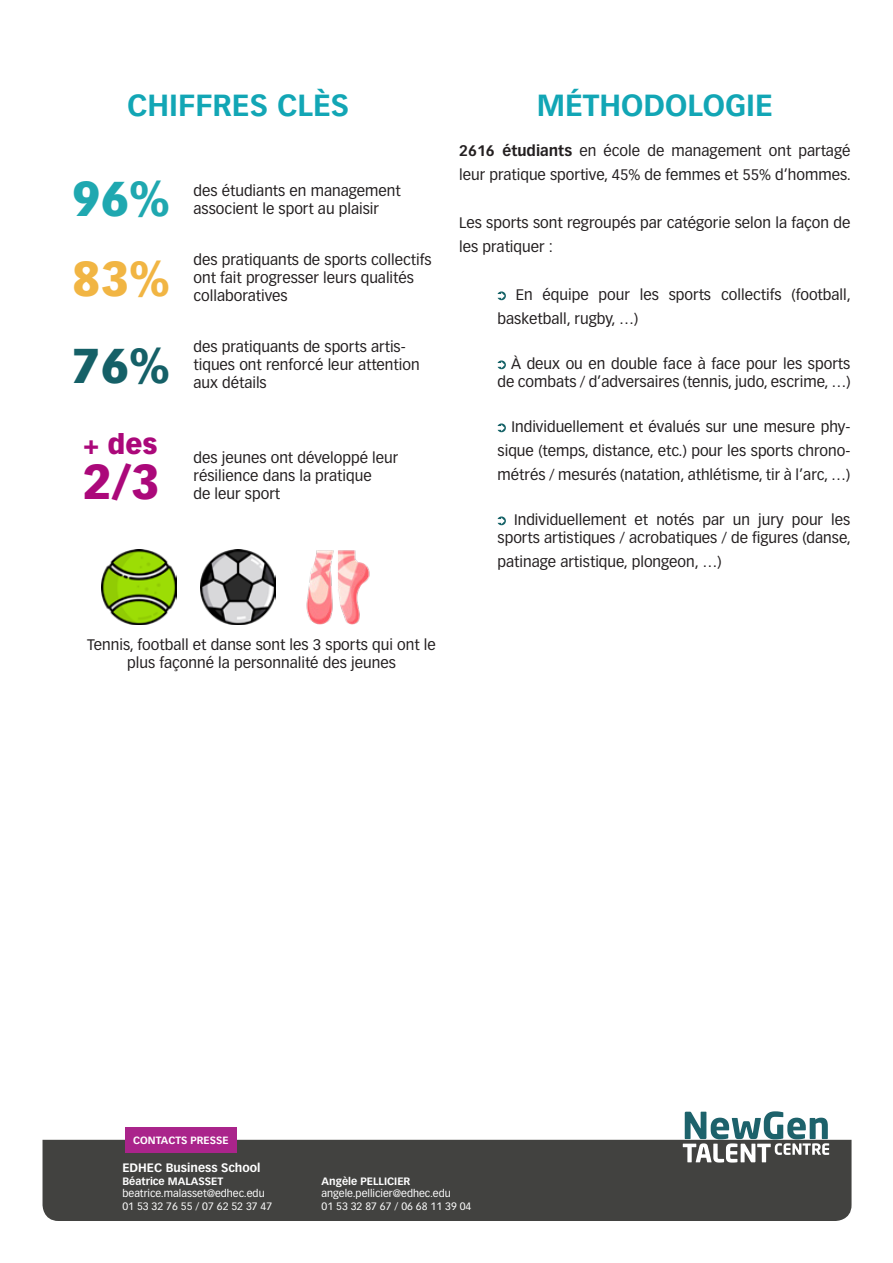
<style>
.page{position:relative;width:893px;height:1263px;background:#fff}
.page>*{position:absolute;margin:0;border:0;box-sizing:border-box;transform-origin:0 0}
.t1{font:900 48px "Vectora LT Std";color:#1fa8b0}
.t2{font:900 48px "Vectora LT Std";color:#ab087a}
.t3{font:900 48px "Vectora LT Std";color:#f1b543}
.t4{font:900 48px "Vectora LT Std";color:#156067}
.t5{font:700 30px "Vectora LT Std";color:#12a6b5}
.t6{font:900 27px "Vectora LT Std";color:#ab087a}
.t7{font:15px/18px "Vectora LT Std";color:#231f20}
.t8{font:700 12px "Vectora LT Std";color:#fff}
.t9{font:10.5px "Vectora LT Std";color:#fff}
.t10{font:700 10.5px "Vectora LT Std";color:#fff}
.t11{font:700 10.35px "Vectora LT Std";color:#fff}
.s1{font-weight:700}
</style>
<div class="page">
<div style="left:43px;top:1140px;width:808px;height:81px;background:#424240"></div>
<svg style="left:683px;top:1111px;width:146px;height:51px"></svg>
<div style="left:125px;top:1127px;width:111px;height:25px;background:#aa248b"></div>
<svg style="left:497px;top:291px;width:9px;height:10px"></svg>
<svg style="left:497px;top:360px;width:9px;height:10px"></svg>
<svg style="left:497px;top:423px;width:9px;height:10px"></svg>
<svg style="left:497px;top:516px;width:9px;height:10px"></svg>
<img style="left:101px;top:550px;width:75px;height:74px">
<img style="left:201px;top:550px;width:75px;height:74px">
<img style="left:306px;top:550px;width:64px;height:74px">
<p class="t5" style="left:127px;top:87px;width:224px">CHIFFRES CLÈS</p>
<p class="t5" style="left:537px;top:87px;width:238px">MÉTHODOLOGIE</p>
<p class="t7" style="left:459px;top:139px;width:393px;line-height:24px"><span class="s1">2616 étudiants</span> en école de management ont partagé leur pratique sportive, 45% de femmes et 55% d’hommes.</p>
<p class="t7" style="left:459px;top:211px;width:393px;line-height:24px">Les sports sont regroupés par catégorie selon la façon de les pratiquer :</p>
<p class="t7" style="left:497px;top:283px;width:355px;line-height:24px;text-indent:18px">En équipe pour les sports collectifs (football, basketball, rugby, …)</p>
<p class="t7" style="left:497px;top:355px;width:354px;text-align:right">À deux ou en double face à face pour les sports de combats / d’adversaires (tennis, judo, escrime, …)</p>
<p class="t7" style="left:497px;top:415px;width:354px;line-height:24px;text-align:justify;text-indent:14px">Individuellement et évalués sur une mesure phy&shy;sique (temps, distance, etc.) pour les sports chrono&shy;métrés / mesurés (natation, athlétisme, tir à l’arc, …)</p>
<p class="t7" style="left:497px;top:511px;width:355px;text-align:right">Individuellement et notés par un jury pour les sports artistiques / acrobatiques / de figures (danse,</p>
<p class="t7" style="left:497px;top:553px;width:226px">patinage artistique, plongeon, …)</p>
<p class="t1" style="left:72px;top:169px;width:99px">96%</p>
<p class="t7" style="left:193px;top:182px;width:209px">des étudiants en management</p>
<p class="t7" style="left:193px;top:200px;width:187px">associent le sport au plaisir</p>
<p class="t7" style="left:193px;top:251px;width:240px">des pratiquants de sports collectifs ont fait progresser leurs qualités collaboratives</p>
<p class="t7" style="left:193px;top:338px;width:228px">des pratiquants de sports artis&shy;tiques ont renforcé leur attention aux détails</p>
<p class="t3" style="left:72px;top:249px;width:99px">83%</p>
<p class="t4" style="left:72px;top:335px;width:99px">76%</p>
<p class="t6" style="left:83px;top:427px;width:76px">+ des</p>
<p class="t2" style="left:83px;top:452px;width:78px">2/3</p>
<p class="t7" style="left:193px;top:449px;width:206px">des jeunes ont développé leur résilience dans la pratique<br>de leur sport</p>
<p class="t7" style="left:87px;top:635px;width:350px;text-align:center">Tennis, football et danse sont les 3 sports qui ont le plus façonné la personnalité des jeunes</p>
<p class="t11" style="left:133px;top:1134px;width:97px">CONTACTS PRESSE</p>
<p class="t8" style="left:122px;top:1160px;width:140px">EDHEC Business School</p>
<p class="t10" style="left:122px;top:1174px;width:102px">Béatrice MALASSET</p>
<p class="t9" style="left:122px;top:1187px;width:144px">beatrice.malasset@edhec.edu</p>
<p class="t9" style="left:122px;top:1200px;width:151px">01 53 32 76 55 / 07 62 52 37 47</p>
<p class="t10" style="left:322px;top:1174px;width:90px">Angèle PELLICIER</p>
<p class="t9" style="left:322px;top:1187px;width:131px">angele.pellicier@edhec.edu</p>
<p class="t9" style="left:322px;top:1200px;width:151px">01 53 32 87 67 / 06 68 11 39 04</p>
</div>
